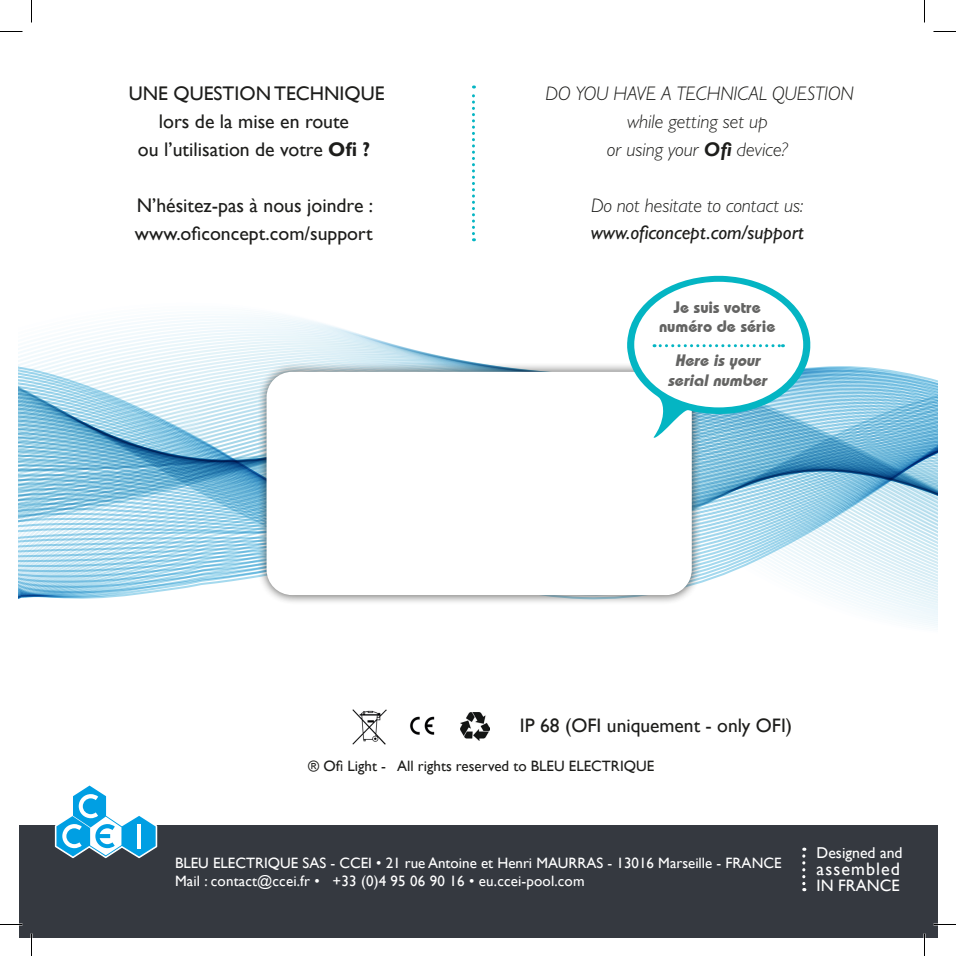
<style>
.page{position:relative;width:956px;height:956px;background:#fff}
.page>*{position:absolute;margin:0;border:0;box-sizing:border-box;transform-origin:0 0}
.t1{font:19.65px "Gill Sans";color:#1d1d1b}
.t2{font:italic 300 19.65px "Gill Sans";color:#1d1d1b}
.t3{font:500 19.65px "Gill Sans";color:#1d1d1b}
.t4{font:italic 500 19.65px "Gill Sans";color:#1d1d1b}
.t5{font:19.5px "Gill Sans";color:#1d1d1b}
.t6{font:18px "Gill Sans";letter-spacing:.06em;color:#fff}
.t7{font:700 16.5px "ITC Bauhaus";color:#646463}
.t8{font:italic 700 16.5px "ITC Bauhaus";color:#646463}
.t9{font:16.5px "Gill Sans";color:#fff}
.t10{font:15.75px "Gill Sans";color:#fff}
.t11{font:15px "Gill Sans";color:#fff}
.t12{font:15px "Gill Sans";color:#1d1d1b}
.s1{font-weight:700}
</style>
<div class="page">
<svg style="left:19px;top:238px;width:918px;height:334px"></svg>
<div style="left:19px;top:825px;width:918px;height:112px;background:#353940"></div>
<div style="left:257px;top:362px;width:445px;height:243px;background:#1d1d1b;opacity:.75"></div>
<div style="left:267px;top:372px;width:425px;height:223px;background:#fff;border-radius:26px"></div>
<img style="left:410px;top:716px;width:25px;height:19px">
<img style="left:353px;top:709px;width:33px;height:35px">
<img style="left:461px;top:712px;width:28px;height:28px">
<svg style="left:627px;top:276px;width:183px;height:162px"></svg>
<svg style="left:802px;top:848px;width:3px;height:43px"></svg>
<svg style="left:472px;top:86px;width:3px;height:155px"></svg>
<svg style="left:54px;top:785px;width:104px;height:74px"></svg>
<hr style="left:0;top:923px;width:22px;height:2px;background:#fff">
<hr style="left:933px;top:923px;width:23px;height:2px;background:#fff">
<hr style="left:923px;top:933px;width:2px;height:23px;background:#fff">
<svg style="left:0;top:31px;width:22px;height:1px"></svg>
<svg style="left:933px;top:31px;width:23px;height:1px"></svg>
<svg style="left:0;top:924px;width:22px;height:1px"></svg>
<svg style="left:933px;top:924px;width:23px;height:1px"></svg>
<svg style="left:31px;top:0;width:1px;height:23px"></svg>
<svg style="left:31px;top:933px;width:1px;height:23px"></svg>
<svg style="left:924px;top:0;width:1px;height:23px"></svg>
<svg style="left:924px;top:933px;width:1px;height:23px"></svg>
<p class="t1" style="left:129px;top:82px;width:257px">UNE QUESTION TECHNIQUE</p>
<p class="t1" style="left:159px;top:110px;width:192px">lors de la mise en route</p>
<p class="t1" style="left:138px;top:138px;width:234px">ou l’utilisation de votre <span class="s1">Ofi ?</span></p>
<p class="t1" style="left:137px;top:194px;width:238px">N’hésitez-pas à nous joindre :</p>
<p class="t3" style="left:135px;top:221px;width:239px">www.oficoncept.com/support</p>
<p class="t2" style="left:546px;top:81px;width:310px">DO YOU HAVE A TECHNICAL QUESTION</p>
<p class="t2" style="left:627px;top:109px;width:142px">while getting set up</p>
<p class="t2" style="left:607px;top:137px;width:182px">or using your <span class="s1">Ofi</span> device?</p>
<p class="t2" style="left:591px;top:193px;width:214px">Do not hesitate to contact us:</p>
<p class="t4" style="left:591px;top:221px;width:214px">www.oficoncept.com/support</p>
<p class="t7" style="left:674px;top:297px;width:89px">Je suis votre</p>
<p class="t7" style="left:659px;top:316px;width:118px">numéro de série</p>
<p class="t8" style="left:675px;top:350px;width:90px">Here is your</p>
<p class="t8" style="left:668px;top:370px;width:104px">serial number</p>
<p class="t5" style="left:520px;top:714px;width:274px">IP 68 (OFI uniquement - only OFI)</p>
<p class="t12" style="left:308px;top:757px;width:347px">® Ofi Light - All rights reserved to BLEU ELECTRIQUE</p>
<p class="t11" style="left:175px;top:854px;width:608px">BLEU ELECTRIQUE SAS - CCEI • 21 rue Antoine et Henri MAURRAS - 13016 Marseille - FRANCE</p>
<p class="t11" style="left:175px;top:872px;width:411px">Mail : contact@ccei.fr • +33 (0)4 95 06 90 16 • eu.ccei-pool.com</p>
<p class="t10" style="left:817px;top:844px;width:87px">Designed and</p>
<p class="t6" style="left:817px;top:858px;width:85px">assembled</p>
<p class="t9" style="left:817px;top:876px;width:85px">IN FRANCE</p>
</div>
